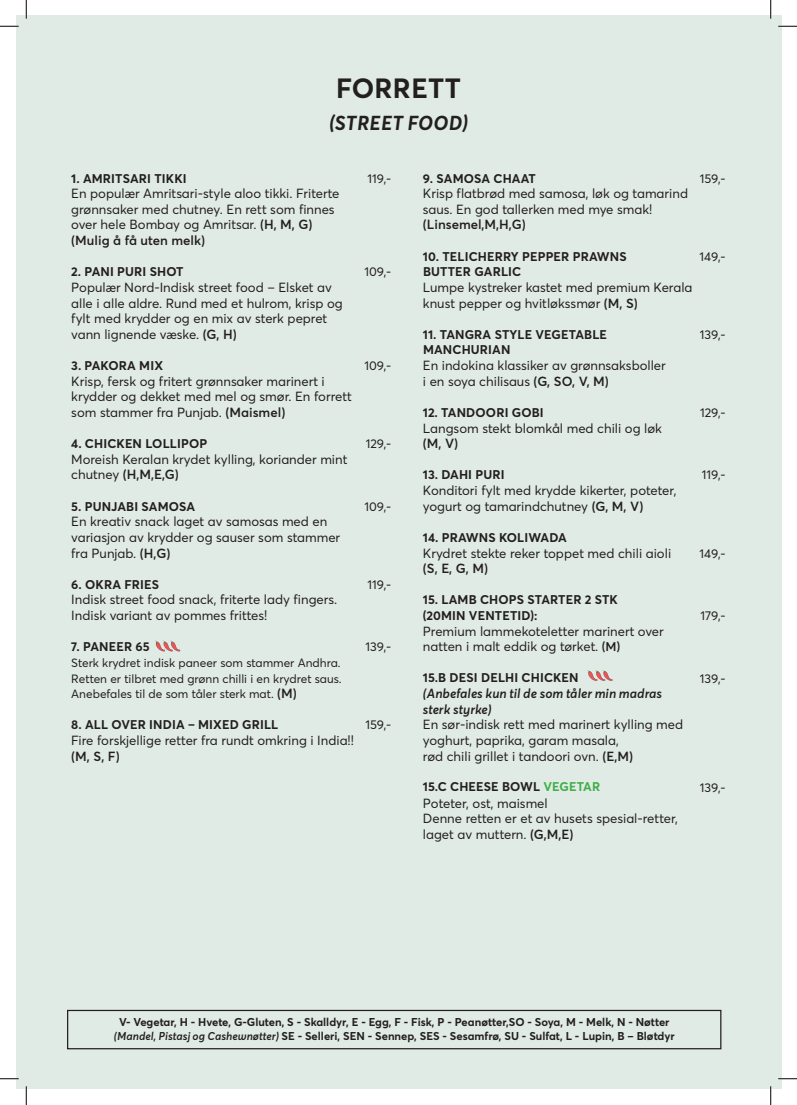
<style>
.page{position:relative;width:797px;height:1105px;background:#fff}
.page>*{position:absolute;margin:0;border:0;box-sizing:border-box;transform-origin:0 0}
.t1{font:700 27.5px "Averta";letter-spacing:.01em;color:#231f20}
.t2{font:italic 700 20px "Averta";letter-spacing:.01em;color:#231f20}
.t3{font:13.12px/15.6px "Averta";color:#231f20}
.t4{font:italic 600 13.12px/15.6px "Averta";color:#231f20}
.t5{font:600 13.12px "Averta";color:#231f20}
.t6{font:700 12.5px/15.6px "Averta";letter-spacing:.01em;color:#231f20}
.t7{font:12.5px "Averta";color:#231f20}
.t8{font:11.88px/15.6px "Averta";color:#231f20;text-align:justify}
.t9{font:700 11.25px/13.5px "Averta";color:#231f20;text-align:center}
.s1{font-weight:600}
.s2{font-weight:600;font-size:13.12px}
.s3{font-weight:600;font-size:12.5px}
.s4{color:#40ae49}
.s5{font-weight:600;font-style:italic}
</style>
<div class="page">
<div style="left:16px;top:16px;width:765px;height:1073px;background:#e1ebe6"></div>
<div style="left:67px;top:1010px;width:654px;height:39px;border:1px solid #231f20"></div>
<svg style="left:587px;top:670px;width:25px;height:11px"></svg>
<svg style="left:155px;top:640px;width:25px;height:11px"></svg>
<svg style="left:0;top:25px;width:19px;height:2px"></svg>
<svg style="left:778px;top:25px;width:19px;height:2px"></svg>
<svg style="left:0;top:1078px;width:19px;height:1px"></svg>
<svg style="left:778px;top:1078px;width:19px;height:1px"></svg>
<svg style="left:25px;top:0;width:2px;height:19px"></svg>
<svg style="left:25px;top:1086px;width:2px;height:19px"></svg>
<svg style="left:770px;top:0;width:1px;height:19px"></svg>
<svg style="left:770px;top:1086px;width:1px;height:19px"></svg>
<h1 class="t1" style="left:336px;top:69px;width:126px">FORRETT</h1>
<h2 class="t2" style="left:329px;top:109px;width:140px">(STREET FOOD)</h2>
<p class="t6" style="left:71px;top:170px;width:117px">1. AMRITSARI TIKKI</p>
<p class="t3" style="left:71px;top:185px;width:269px">En populær Amritsari-style aloo tikki. Friterte grønnsaker med chutney. En rett som finnes over hele Bombay og Amritsar. <span class="s1">(H, M, G) (Mulig å få uten melk)</span></p>
<p class="t6" style="left:71px;top:263px;width:114px">2. PANI PURI SHOT</p>
<p class="t3" style="left:71px;top:279px;width:273px">Populær Nord-Indisk street food – Elsket av alle i alle aldre. Rund med et hulrom, krisp og fylt med krydder og en mix av sterk pepret vann lignende væske. <span class="s1">(G, H)</span></p>
<p class="t6" style="left:71px;top:357px;width:93px">3. PAKORA MIX</p>
<p class="t3" style="left:71px;top:373px;width:282px">Krisp, fersk og fritert grønnsaker marinert i krydder og dekket med mel og smør. En forrett som stammer fra Punjab. <span class="s1">(Maismel)</span></p>
<p class="t6" style="left:71px;top:435px;width:137px">4. CHICKEN LOLLIPOP</p>
<p class="t3" style="left:71px;top:451px;width:278px">Moreish Keralan krydet kylling, koriander mint chutney <span class="s1">(H,M,E,G)</span></p>
<p class="t6" style="left:71px;top:498px;width:125px">5. PUNJABI SAMOSA</p>
<p class="t3" style="left:71px;top:513px;width:270px">En kreativ snack laget av samosas med en variasjon av krydder og sauser som stammer fra Punjab. <span class="s1">(H,G)</span></p>
<p class="t6" style="left:71px;top:576px;width:89px">6. OKRA FRIES</p>
<p class="t3" style="left:71px;top:591px;width:267px">Indisk street food snack, friterte lady fingers.<br>Indisk variant av pommes frittes!</p>
<p class="t6" style="left:71px;top:638px;width:80px">7. PANEER 65</p>
<p class="t8" style="left:71px;top:654px;width:272px">Sterk krydret indisk paneer som stammer Andhra.<br>Retten er tilbret med grønn chilli i en krydret saus.<br>Anebefales til de som tåler sterk mat. <span class="s2">(M)</span></p>
<p class="t6" style="left:71px;top:717px;width:208px">8. ALL OVER INDIA – MIXED GRILL</p>
<p class="t3" style="left:71px;top:732px;width:284px">Fire forskjellige retter fra rundt omkring i India!!</p>
<p class="t5" style="left:71px;top:747px;width:50px">(M, S, F)</p>
<p class="t7" style="left:367px;top:169px;width:25px">119,-</p>
<p class="t7" style="left:364px;top:263px;width:29px">109,-</p>
<p class="t7" style="left:364px;top:357px;width:29px">109,-</p>
<p class="t7" style="left:366px;top:435px;width:27px">129,-</p>
<p class="t7" style="left:364px;top:498px;width:29px">109,-</p>
<p class="t7" style="left:367px;top:576px;width:25px">119,-</p>
<p class="t7" style="left:365px;top:638px;width:27px">139,-</p>
<p class="t7" style="left:365px;top:716px;width:27px">159,-</p>
<p class="t6" style="left:423px;top:170px;width:114px">9. SAMOSA CHAAT</p>
<p class="t3" style="left:423px;top:185px;width:266px">Krisp flatbrød med samosa, løk og tamarind saus. En god tallerken med mye smak!</p>
<p class="t5" style="left:423px;top:216px;width:104px">(Linsemel,M,H,G)</p>
<p class="t6" style="left:423px;top:248px;width:205px">10. TELICHERRY PEPPER PRAWNS<br>BUTTER GARLIC</p>
<p class="t3" style="left:423px;top:279px;width:271px">Lumpe kystreker kastet med premium Kerala knust pepper og hvitløkssmør <span class="s1">(M, S)</span></p>
<p class="t6" style="left:423px;top:326px;width:186px">11. TANGRA STYLE VEGETABLE<br>MANCHURIAN</p>
<p class="t3" style="left:423px;top:357px;width:244px">En indokina klassiker av grønnsaksboller i en soya chilisaus <span class="s1">(G, SO, V, M)</span></p>
<p class="t6" style="left:423px;top:404px;width:122px">12. TANDOORI GOBI</p>
<p class="t3" style="left:423px;top:420px;width:240px">Langsom stekt blomkål med chili og løk</p>
<p class="t5" style="left:423px;top:434px;width:37px">(M, V)</p>
<p class="t6" style="left:423px;top:467px;width:83px">13. DAHI PURI</p>
<p class="t3" style="left:423px;top:482px;width:255px">Konditori fylt med krydde kikerter, poteter, yogurt og tamarindchutney <span class="s1">(G, M, V)</span></p>
<p class="t6" style="left:423px;top:529px;width:145px">14. PRAWNS KOLIWADA</p>
<p class="t3" style="left:423px;top:545px;width:250px">Krydret stekte reker toppet med chili aioli</p>
<p class="t5" style="left:423px;top:559px;width:67px">(S, E, G, M)</p>
<p class="t6" style="left:423px;top:592px;width:196px">15. LAMB CHOPS STARTER 2 STK (20MIN VENTETID):</p>
<p class="t3" style="left:423px;top:623px;width:242px">Premium lammekoteletter marinert over natten i malt eddik og tørket. <span class="s3">(M)</span></p>
<p class="t6" style="left:423px;top:669px;width:157px">15.B DESI DELHI CHICKEN</p>
<p class="t4" style="left:423px;top:686px;width:241px">(Anbefales kun til de som tåler min madras sterk styrke)</p>
<p class="t3" style="left:423px;top:716px;width:262px">En sør-indisk rett med marinert kylling med yoghurt, paprika, garam masala,<br>rød chili grillet i tandoori ovn. <span class="s1">(E,M)</span></p>
<p class="t6" style="left:423px;top:778px;width:179px">15.C CHEESE BOWL <span class="s4">VEGETAR</span></p>
<p class="t3" style="left:423px;top:795px;width:256px">Poteter, ost, maismel<br>Denne retten er et av husets spesial-retter, laget av muttern. <span class="s1">(G,M,E)</span></p>
<p class="t7" style="left:699px;top:169px;width:27px">159,-</p>
<p class="t7" style="left:699px;top:248px;width:28px">149,-</p>
<p class="t7" style="left:700px;top:326px;width:27px">139,-</p>
<p class="t7" style="left:700px;top:404px;width:27px">129,-</p>
<p class="t7" style="left:701px;top:466px;width:25px">119,-</p>
<p class="t7" style="left:699px;top:544px;width:28px">149,-</p>
<p class="t7" style="left:700px;top:607px;width:27px">179,-</p>
<p class="t7" style="left:700px;top:669px;width:27px">139,-</p>
<p class="t7" style="left:700px;top:779px;width:27px">139,-</p>
<p class="t9" style="left:114px;top:1015px;width:562px">V- Vegetar, H - Hvete, G-Gluten, S - Skalldyr, E - Egg, F - Fisk, P - Peanøtter,SO - Soya, M - Melk, N - Nøtter <span class="s5">(Mandel, Pistasj og Cashewnøtter)</span> SE - Selleri, SEN - Sennep, SES - Sesamfrø, SU - Sulfat, L - Lupin, B – Bløtdyr</p>
</div>
